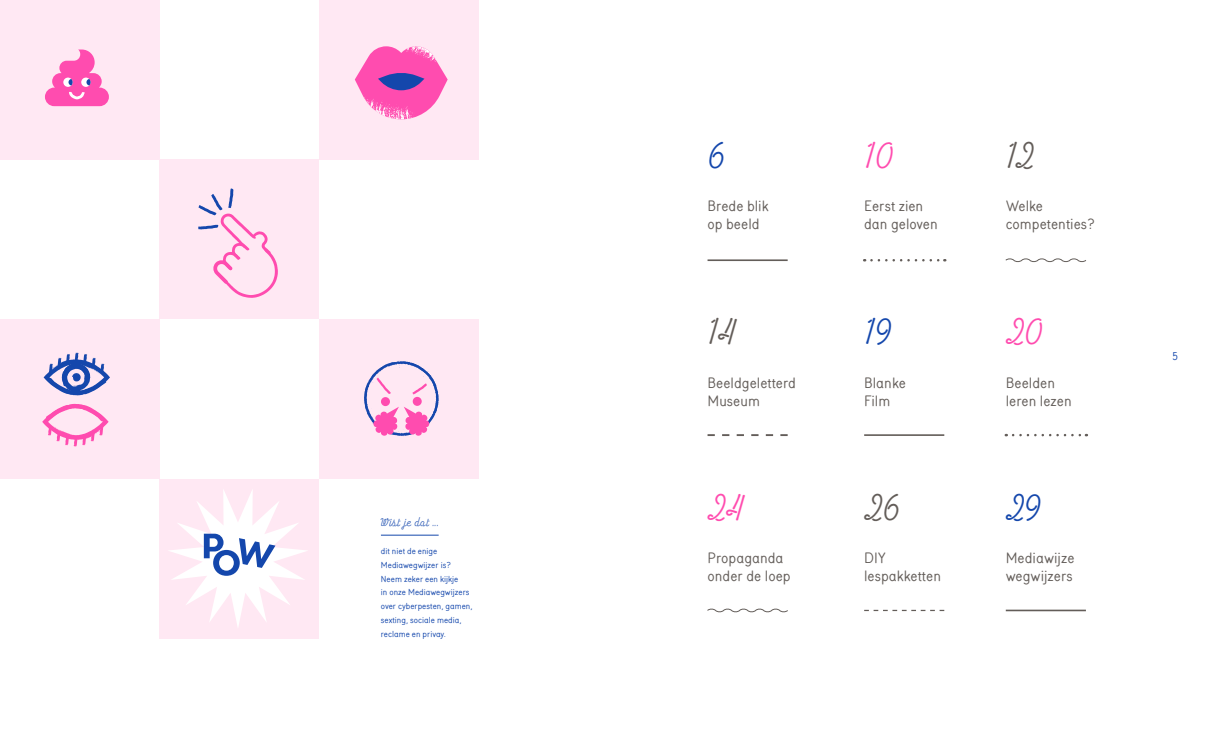
<style>
.page{position:relative;width:1205px;height:745px;background:#fff}
.page>*{position:absolute;margin:0;border:0;box-sizing:border-box;transform-origin:0 0}
.t1{font:37.5px "HT Neon";color:#635d59}
.t2{font:37.5px "HT Neon";color:#ff4caf}
.t3{font:37.5px "HT Neon";color:#1447ac}
.t4{font:15px "Simpliciter Sans";color:#635d59}
.t5{font:11.25px "HT Neon";color:#1447ac}
.t6{font:11.25px "Simpliciter Sans";color:#1447ac}
.t7{font:8.75px "Simpliciter Sans";color:#1447ac}
</style>
<div class="page">
<hr style="left:707px;top:259px;width:80px;height:2px;background:#635d59">
<svg style="left:707px;top:434px;width:80px;height:2px"></svg>
<svg style="left:707px;top:608px;width:81px;height:5px"></svg>
<svg style="left:871px;top:259px;width:74px;height:2px"></svg>
<hr style="left:864px;top:434px;width:80px;height:1px;background:#635d59">
<svg style="left:864px;top:609px;width:80px;height:1px"></svg>
<svg style="left:1005px;top:258px;width:81px;height:5px"></svg>
<svg style="left:1013px;top:433px;width:74px;height:3px"></svg>
<hr style="left:1006px;top:609px;width:80px;height:2px;background:#635d59">
<div style="left:0;top:0;width:159px;height:159px;background:#ffe8f3"></div>
<div style="left:0;top:319px;width:159px;height:159px;background:#ffe8f3"></div>
<div style="left:159px;top:159px;width:160px;height:160px;background:#ffe8f3"></div>
<div style="left:159px;top:478px;width:160px;height:160px;background:#ffe8f3"></div>
<div style="left:319px;top:0;width:159px;height:159px;background:#ffe8f3"></div>
<div style="left:319px;top:319px;width:159px;height:159px;background:#ffe8f3"></div>
<hr style="left:381px;top:534px;width:58px;height:1px;background:#1447ac">
<svg style="left:355px;top:46px;width:93px;height:73px"></svg>
<svg style="left:198px;top:188px;width:80px;height:110px"></svg>
<svg style="left:364px;top:360px;width:75px;height:76px"></svg>
<svg style="left:42px;top:403px;width:67px;height:44px"></svg>
<svg style="left:44px;top:352px;width:66px;height:43px"></svg>
<svg style="left:169px;top:490px;width:138px;height:137px"></svg>
<svg style="left:45px;top:49px;width:64px;height:57px"></svg>
<p class="t5" style="left:381px;top:515px;width:59px">Wist je dat ...</p>
<p class="t7" style="left:381px;top:544px;width:58px">dit niet de enige</p>
<p class="t7" style="left:381px;top:557px;width:72px">Mediawegwijzer is?</p>
<p class="t7" style="left:381px;top:571px;width:79px">Neem zeker een kijkje</p>
<p class="t7" style="left:381px;top:585px;width:90px">in onze Mediawegwijzers</p>
<p class="t7" style="left:381px;top:599px;width:93px">over cyberpesten, gamen,</p>
<p class="t7" style="left:381px;top:612px;width:82px">sexting, sociale media,</p>
<p class="t7" style="left:381px;top:626px;width:67px">reclame en privay.</p>
<p class="t3" style="left:707px;top:132px;width:18px">6</p>
<p class="t4" style="left:707px;top:194px;width:63px">Brede blik</p>
<p class="t4" style="left:707px;top:212px;width:54px">op beeld</p>
<p class="t1" style="left:707px;top:309px;width:30px">14</p>
<p class="t4" style="left:707px;top:371px;width:90px">Beeldgeletterd</p>
<p class="t4" style="left:707px;top:389px;width:54px">Museum</p>
<p class="t2" style="left:707px;top:484px;width:38px">24</p>
<p class="t4" style="left:707px;top:546px;width:78px">Propaganda</p>
<p class="t4" style="left:707px;top:564px;width:85px">onder de loep</p>
<p class="t2" style="left:864px;top:132px;width:31px">10</p>
<p class="t4" style="left:864px;top:194px;width:61px">Eerst zien</p>
<p class="t4" style="left:864px;top:212px;width:75px">dan geloven</p>
<p class="t3" style="left:864px;top:309px;width:29px">19</p>
<p class="t4" style="left:864px;top:371px;width:43px">Blanke</p>
<p class="t4" style="left:864px;top:389px;width:28px">Film</p>
<p class="t1" style="left:864px;top:484px;width:37px">26</p>
<p class="t4" style="left:864px;top:546px;width:23px">DIY</p>
<p class="t4" style="left:864px;top:564px;width:78px">lespakketten</p>
<p class="t1" style="left:1006px;top:132px;width:30px">12</p>
<p class="t4" style="left:1006px;top:194px;width:39px">Welke</p>
<p class="t4" style="left:1006px;top:212px;width:91px">competenties?</p>
<p class="t2" style="left:1006px;top:309px;width:39px">20</p>
<p class="t4" style="left:1006px;top:371px;width:51px">Beelden</p>
<p class="t4" style="left:1006px;top:389px;width:67px">leren lezen</p>
<p class="t3" style="left:1006px;top:484px;width:37px">29</p>
<p class="t4" style="left:1006px;top:546px;width:70px">Mediawijze</p>
<p class="t4" style="left:1006px;top:564px;width:69px">wegwijzers</p>
<p class="t6" style="left:1172px;top:347px;width:8px">5</p>
</div>
